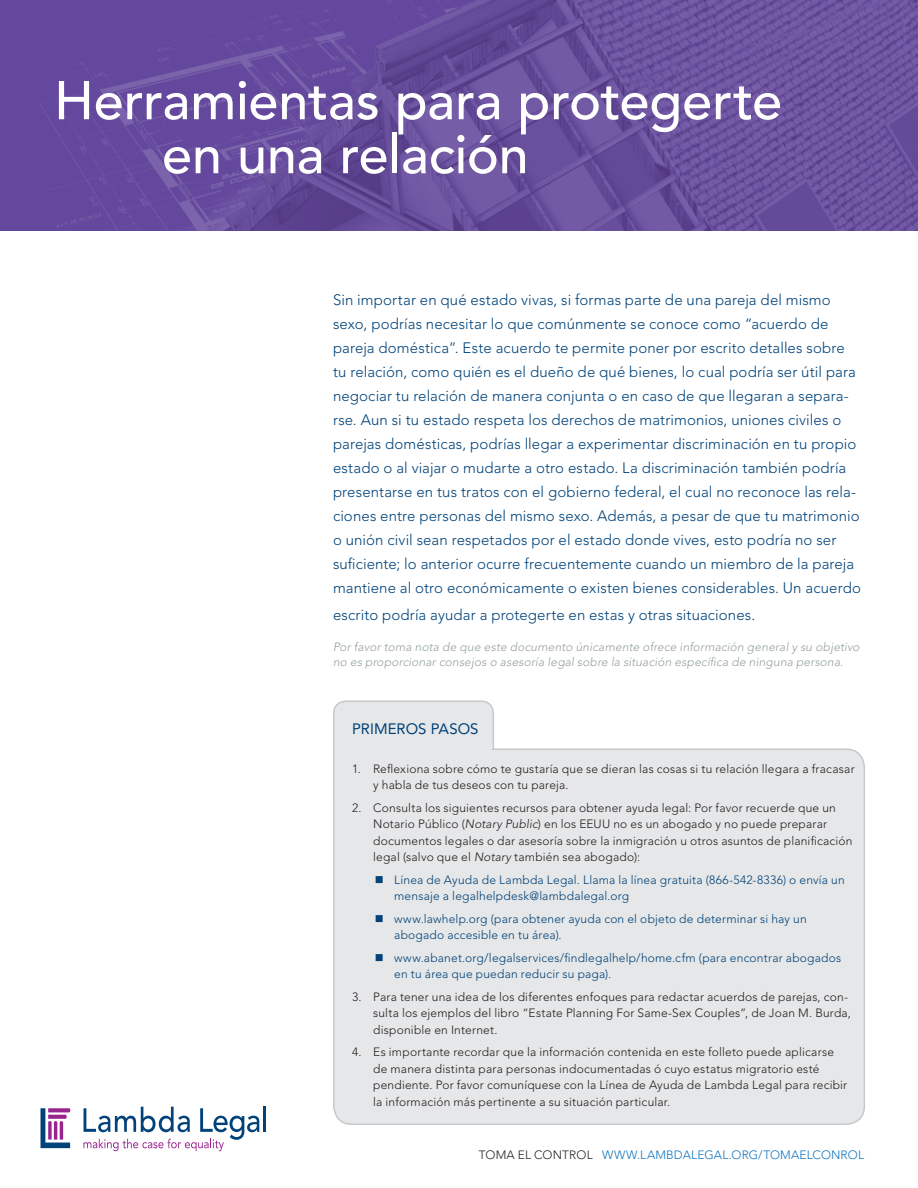
<style>
.page{position:relative;width:918px;height:1188px;background:#fff}
.page>*{position:absolute;margin:0;border:0;box-sizing:border-box;transform-origin:0 0}
.t1{font:500 54px/54px "Avenir LT Std";letter-spacing:-.005em;color:#fff}
.t2{font:300 15px/24px "Avenir LT Std";letter-spacing:.005em;color:#004279}
.t3{font:15px "Avenir LT Std";color:#004279}
.t4{font:300 12px/16.5px "Avenir LT Std";letter-spacing:.015em;color:#231f20}
.t5{font:300 12px/16.5px "Avenir LT Std";letter-spacing:.015em;color:#004279}
.t6{font:italic 300 12px/15.8px "Avenir LT Std";letter-spacing:.015em;color:#95a0a3}
.t7{font:300 12px "Avenir LT Std";letter-spacing:.015em;color:#1074bc}
.s1{font-style:italic}
.s2{color:#1074bc}
</style>
<div class="page">
<img style="left:0;top:0;width:918px;height:231px">
<hr style="left:263px;top:1107px;width:2px;height:25px;background:#004279">
<svg style="left:83px;top:1107px;width:176px;height:44px"></svg>
<svg style="left:41px;top:1108px;width:29px;height:40px"></svg>
<div style="left:334px;top:749px;width:530px;height:375px;background:#e6e7e8;border-radius:18px"></div>
<div style="left:333px;top:748px;width:532px;height:377px;border:2px solid #c6c9cb;border-radius:18px"></div>
<div style="left:333px;top:700px;width:162px;height:98px;background:#e6e7e8"></div>
<h1 class="t1" style="left:162px;top:75px;width:622px;text-indent:-108px">Herramientas para protegerte en una relación</h1>
<p class="t2" style="left:333px;top:288px;width:529px">Sin importar en qué estado vivas, si formas parte de una pareja del mismo sexo, podrías necesitar lo que comúnmente se conoce como “acuerdo de pareja doméstica”. Este acuerdo te permite poner por escrito detalles sobre tu relación, como quién es el dueño de qué bienes, lo cual podría ser útil para negociar tu relación de manera conjunta o en caso de que llegaran a separa&shy;rse. Aun si tu estado respeta los derechos de matrimonios, uniones civiles o parejas domésticas, podrías llegar a experimentar discriminación en tu propio estado o al viajar o mudarte a otro estado. La discriminación también podría presentarse en tus tratos con el gobierno federal, el cual no reconoce las rela&shy;ciones entre personas del mismo sexo. Además, a pesar de que tu matrimonio o unión civil sean respetados por el estado donde vives, esto podría no ser suficiente; lo anterior ocurre frecuentemente cuando un miembro de la pareja mantiene al otro económicamente o existen bienes considerables. Un acuerdo</p>
<p class="t2" style="left:333px;top:603px;width:424px">escrito podría ayudar a protegerte en estas y otras situaciones.</p>
<p class="t6" style="left:333px;top:639px;width:528px">Por favor toma nota de que este documento únicamente ofrece información general y su objetivo no es proporcionar consejos o asesoría legal sobre la situación específica de ninguna persona.</p>
<p class="t3" style="left:352px;top:720px;width:128px">PRIMEROS PASOS</p>
<p class="t4" style="left:373px;top:760px;width:483px;text-indent:-21px">1. Reflexiona sobre cómo te gustaría que se dieran las cosas si tu relación llegara a fracasar y habla de tus deseos con tu pareja.</p>
<p class="t4" style="left:373px;top:799px;width:481px;text-indent:-21px">2. Consulta los siguientes recursos para obtener ayuda legal: Por favor recuerde que un Notario Público (<span class="s1">Notary Public</span>) en los EEUU no es un abogado y no puede preparar documentos legales o dar asesoría sobre la inmigración u otros asuntos de planificación legal (salvo que el <span class="s1">Notary</span> también sea abogado):</p>
<p class="t5" style="left:394px;top:871px;width:452px;text-indent:-20px">■ Línea de Ayuda de Lambda Legal. Llama la línea gratuita (866-542-8336) o envía un mensaje a legalhelpdesk@lambdalegal.org</p>
<p class="t5" style="left:394px;top:910px;width:414px;text-indent:-20px">■ www.lawhelp.org (para obtener ayuda con el objeto de determinar si hay un abogado accesible en tu área).</p>
<p class="t5" style="left:394px;top:949px;width:449px;text-indent:-20px">■ www.abanet.org/legalservices/findlegalhelp/home.cfm (para encontrar abogados en tu área que puedan reducir su paga).</p>
<p class="t4" style="left:373px;top:988px;width:479px;text-indent:-21px">3. Para tener una idea de los diferentes enfoques para redactar acuerdos de parejas, con&shy;sulta los ejemplos del libro “Estate Planning For Same-Sex Couples”, de Joan M. Burda, disponible en Internet.</p>
<p class="t4" style="left:373px;top:1044px;width:476px;text-indent:-21px">4. Es importante recordar que la información contenida en este folleto puede aplicarse de manera distinta para personas indocumentadas ó cuyo estatus migratorio esté pendiente. Por favor comuníquese con la Línea de Ayuda de Lambda Legal para recibir la información más pertinente a su situación particular.</p>
<p class="t4" style="left:479px;top:1147px;width:171px">Toma el Control <span class="s2">www.lamb</span></p>
<p class="t7" style="left:674px;top:1148px;width:18px">dalegal</p>
<p class="t7" style="left:729px;top:1148px;width:61px">.org/tomaelc</p>
<p class="t7" style="left:821px;top:1148px;width:41px">on rol</p>
</div>
